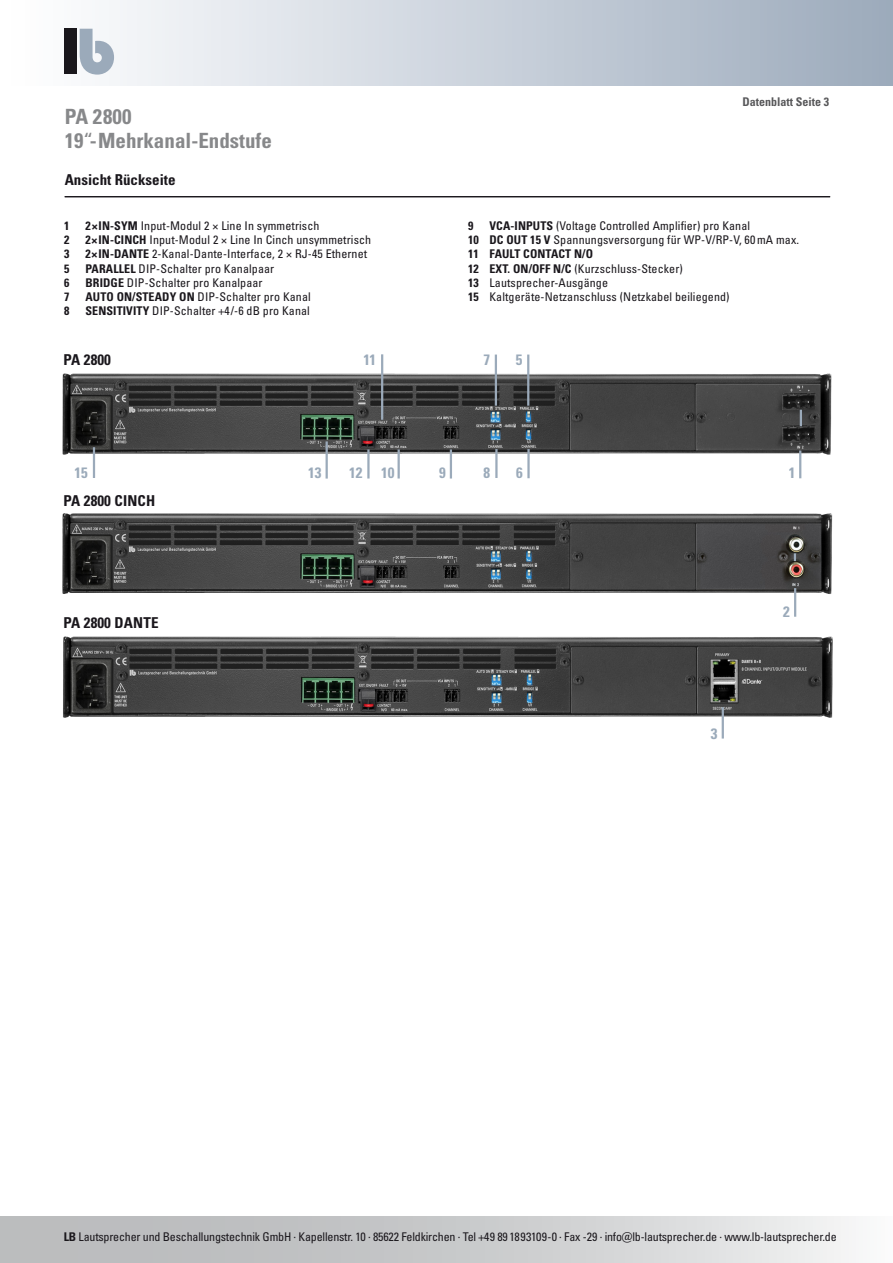
<style>
.page{position:relative;width:893px;height:1263px;background:#fff}
.page>*{position:absolute;margin:0;border:0;box-sizing:border-box;transform-origin:0 0}
.t1{font:700 condensed 21px/24px "Univers LT Pro";color:#87888a}
.t2{font:700 condensed 15px "Univers LT Pro";letter-spacing:.005em;color:#1a171c}
.t3{font:700 condensed 15px "Univers LT Pro";color:#9baaba}
.t4{font:condensed 12px/14.2px "Univers LT Pro";letter-spacing:.01em;color:#1a171c}
.t5{font:condensed 12px "Univers LT Pro";letter-spacing:-.015em;color:#1a171c}
.t6{font:700 condensed 12px "Univers LT Pro";color:#58585a}
.t7{font:700 condensed 12px "Univers LT Pro";color:#1a171c}
.s1{font-weight:400}
.s2{font-weight:700}
</style>
<div class="page">
<div style="left:0;top:0;width:893px;height:85px;background:linear-gradient(to right,#fff,#9dabbc)"></div>
<div style="left:64px;top:29px;width:13px;height:45px;background:#1a171c"></div>
<svg style="left:80px;top:29px;width:34px;height:46px"></svg>
<div style="left:0;top:1216px;width:893px;height:47px;background:linear-gradient(to right,#afb1b3,#edeeee)"></div>
<hr style="left:65px;top:196px;width:765px;height:1px;background:#1a171c">
<img style="left:62px;top:513px;width:771px;height:83px">
<img style="left:63px;top:636px;width:770px;height:96px">
<img style="left:62px;top:371px;width:770px;height:87px">
<hr style="left:799px;top:450px;width:2px;height:28px;background:#9baaba">
<svg style="left:800px;top:410px;width:2px;height:16px"></svg>
<hr style="left:450px;top:449px;width:2px;height:29px;background:#9baaba">
<hr style="left:495px;top:449px;width:3px;height:29px;background:#9baaba">
<hr style="left:527px;top:449px;width:3px;height:29px;background:#9baaba">
<hr style="left:326px;top:441px;width:2px;height:38px;background:#9baaba">
<hr style="left:398px;top:449px;width:2px;height:29px;background:#9baaba">
<hr style="left:367px;top:449px;width:3px;height:29px;background:#9baaba">
<hr style="left:93px;top:447px;width:2px;height:31px;background:#9baaba">
<hr style="left:381px;top:354px;width:2px;height:66px;background:#9baaba">
<hr style="left:495px;top:355px;width:2px;height:51px;background:#9baaba">
<hr style="left:527px;top:355px;width:2px;height:51px;background:#9baaba">
<hr style="left:794px;top:588px;width:2px;height:29px;background:#9baaba">
<svg style="left:794px;top:553px;width:2px;height:8px"></svg>
<hr style="left:722px;top:707px;width:2px;height:31px;background:#9baaba">
<h1 class="t1" style="left:65px;top:104px;width:209px">PA 2800<br>19<span class="s1">“</span>-Mehrkanal-Endstufe</h1>
<p class="t2" style="left:65px;top:171px;width:112px">Ansicht Rückseite</p>
<p class="t7" style="left:64px;top:218px;width:7px">1</p>
<p class="t4" style="left:85px;top:218px;width:236px"><span class="s2">2×IN-SYM</span> Input-Modul 2 × Line In symmetrisch</p>
<p class="t7" style="left:64px;top:232px;width:7px">2</p>
<p class="t4" style="left:85px;top:232px;width:287px"><span class="s2">2×IN-CINCH</span> Input-Modul 2 × Line In Cinch unsymmetrisch</p>
<p class="t7" style="left:64px;top:247px;width:7px">3</p>
<p class="t4" style="left:85px;top:247px;width:283px"><span class="s2">2×IN-DANTE</span> 2-Kanal-Dante-Interface, 2 × RJ-45 Ethernet</p>
<p class="t7" style="left:64px;top:261px;width:7px">5</p>
<p class="t4" style="left:85px;top:261px;width:190px"><span class="s2">PARALLEL</span> DIP-Schalter pro Kanalpaar</p>
<p class="t7" style="left:64px;top:275px;width:7px">6</p>
<p class="t4" style="left:85px;top:275px;width:179px"><span class="s2">BRIDGE</span> DIP-Schalter pro Kanalpaar</p>
<p class="t7" style="left:64px;top:289px;width:7px">7</p>
<p class="t4" style="left:85px;top:289px;width:227px"><span class="s2">AUTO ON/STEADY ON</span> DIP-Schalter pro Kanal</p>
<p class="t7" style="left:64px;top:304px;width:7px">8</p>
<p class="t4" style="left:85px;top:304px;width:226px"><span class="s2">SENSITIVITY</span> DIP-Schalter +4/-6 dB pro Kanal</p>
<p class="t6" style="left:742px;top:95px;width:88px">Datenblatt Seite 3</p>
<p class="t4" style="left:468px;top:218px;width:333px;text-indent:21px"><span class="s2">VCA-INPUTS</span> (Voltage Controlled Amplifier) pro Kanal<br><span class="s2">10 DC OUT 15 V</span> Spannungsversorgung für WP-V/RP-V, 60 mA max.<br><span class="s2">11 FAULT CONTACT N/O<br>12 EXT. ON/OFF N/C</span> (Kurzschluss-Stecker)<br><span class="s2">13</span> Lautsprecher-Ausgänge<br><span class="s2">15</span> Kaltgeräte-Netzanschluss (Netzkabel beiliegend)</p>
<p class="t7" style="left:468px;top:218px;width:7px">9</p>
<p class="t2" style="left:63px;top:351px;width:49px">PA 2800</p>
<p class="t3" style="left:75px;top:464px;width:15px">15</p>
<p class="t2" style="left:63px;top:492px;width:93px">PA 2800 CINCH</p>
<p class="t2" style="left:63px;top:613px;width:97px">PA 2800 DANTE</p>
<p class="t3" style="left:363px;top:351px;width:14px">11</p>
<p class="t3" style="left:484px;top:351px;width:8px">7</p>
<p class="t3" style="left:516px;top:351px;width:8px">5</p>
<p class="t3" style="left:308px;top:464px;width:15px">13</p>
<p class="t3" style="left:349px;top:464px;width:47px">12 10</p>
<p class="t3" style="left:439px;top:464px;width:8px">9</p>
<p class="t3" style="left:484px;top:464px;width:8px">8</p>
<p class="t3" style="left:516px;top:464px;width:8px">6</p>
<p class="t3" style="left:789px;top:464px;width:8px">1</p>
<p class="t3" style="left:711px;top:724px;width:8px">3</p>
<p class="t3" style="left:783px;top:602px;width:8px">2</p>
<p class="t5" style="left:64px;top:1229px;width:774px"><span class="s2">LB</span> Lautsprecher und Beschallungstechnik GmbH · Kapellenstr. 10 · 85622 Feldkirchen · Tel +49 89 1893109-0 · Fax -29 · info@lb-lautsprecher.de · www.lb-lautsprecher.de</p>
</div>
